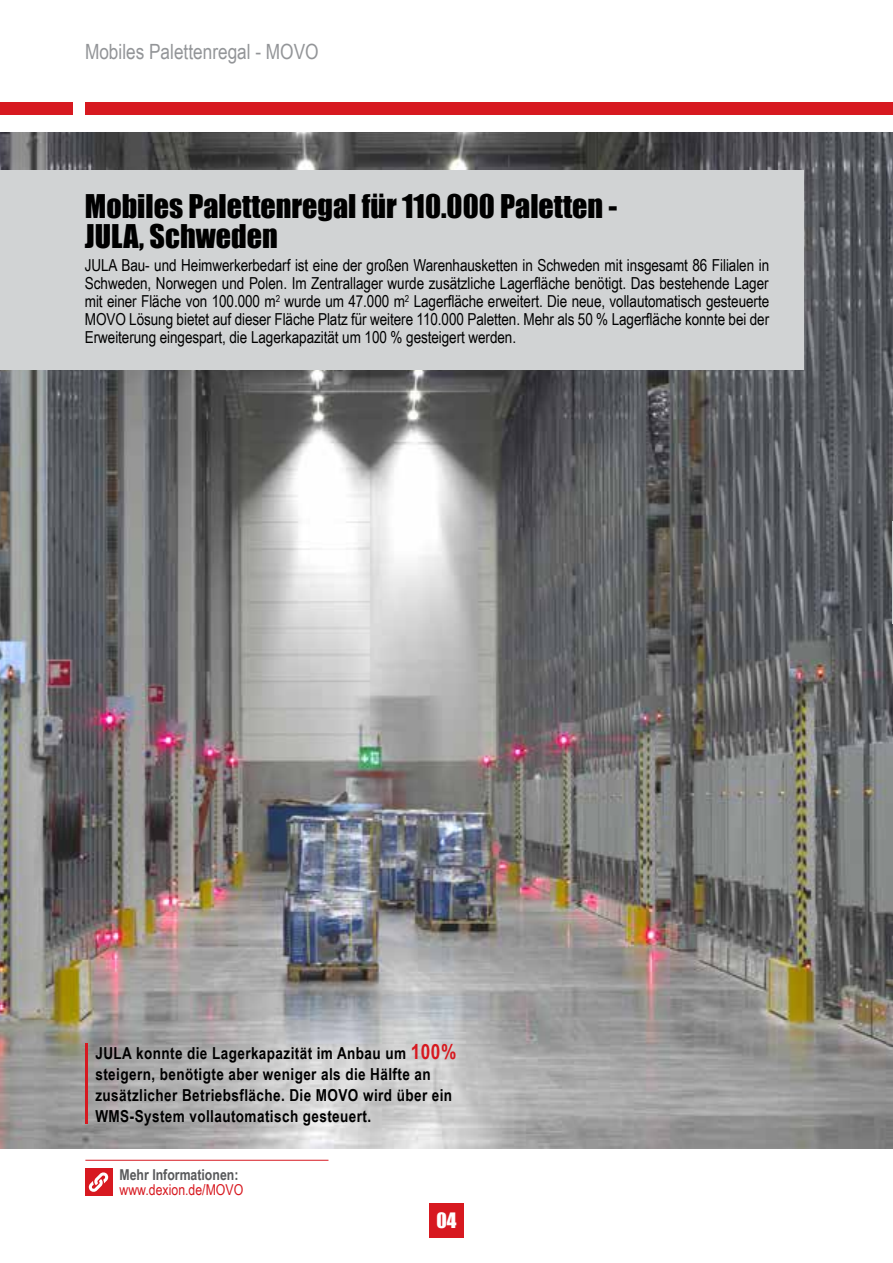
<style>
.page{position:relative;width:893px;height:1263px;background:#fff}
.page>*{position:absolute;margin:0;border:0;box-sizing:border-box;transform-origin:0 0}
.t1{font:30px/30px "Impact";color:#000}
.t2{font:21px "Arial Narrow";color:#939598}
.t3{font:19.5px "Impact";color:#fff}
.t4{font:16.5px/18px "Arial Narrow";letter-spacing:-.005em;color:#000;text-align:justify}
.t5{font:700 16.5px/21px "Arial Narrow";letter-spacing:.025em;color:#000}
.t6{font:700 15px "Arial Narrow";color:#58595b}
.t7{font:15px "Arial Narrow";color:#d71920}
.s1{font-size:21px;color:#d71920}
</style>
<div class="page">
<div style="left:85px;top:1168px;width:27px;height:28px;background:#d71920"></div>
<svg style="left:88px;top:1172px;width:21px;height:20px"></svg>
<hr style="left:85px;top:1160px;width:243px;height:1px;background:#d71920">
<div style="left:85px;top:102px;width:808px;height:13px;background:#d71920"></div>
<div style="left:0;top:102px;width:72px;height:13px;background:#d71920"></div>
<div style="left:429px;top:1203px;width:34px;height:34px;background:#d71920"></div>
<img style="left:0;top:133px;width:893px;height:1015px">
<div style="left:0;top:170px;width:804px;height:200px;background:#d1d3d4"></div>
<hr style="left:85px;top:1043px;width:2px;height:81px;background:#d71920">
<hr style="left:892px;top:521px;width:1px;height:102px;background:#d1d3d4">
<p class="t2" style="left:85px;top:36px;width:235px">Mobiles Palettenregal - MOVO</p>
<h1 class="t1" style="left:85px;top:190px;width:534px">Mobiles Palettenregal für 110.000 Paletten -<br>JULA, Schweden</h1>
<p class="t4" style="left:85px;top:256px;width:686px">JULA Bau- und Heimwerkerbedarf ist eine der großen Warenhausketten in Schweden mit insgesamt 86 Filialen in Schweden, Norwegen und Polen. Im Zentrallager wurde zusätzliche Lagerfläche benötigt. Das bestehende Lager mit einer Fläche von 100.000 m<sup>2</sup> wurde um 47.000 m<sup>2</sup> Lagerfläche erweitert. Die neue, vollautomatisch gesteuerte MOVO Lösung bietet auf dieser Fläche Platz für weitere 110.000 Paletten. Mehr als 50 % Lagerfläche konnte bei der Erweiterung eingespart, die Lagerkapazität um 100 % gesteigert werden.</p>
<p class="t5" style="left:95px;top:1041px;width:362px">JULA konnte die Lagerkapazität im Anbau um <span class="s1">100% </span>steigern, benötigte aber weniger als die Hälfte an zusätzlicher Betriebsfläche. Die MOVO wird über ein WMS-System vollautomatisch gesteuert.</p>
<p class="t6" style="left:120px;top:1163px;width:120px">Mehr Informationen:</p>
<p class="t7" style="left:120px;top:1178px;width:125px">www.dexion.de/MOVO</p>
<p class="t3" style="left:436px;top:1205px;width:22px">04</p>
</div>
